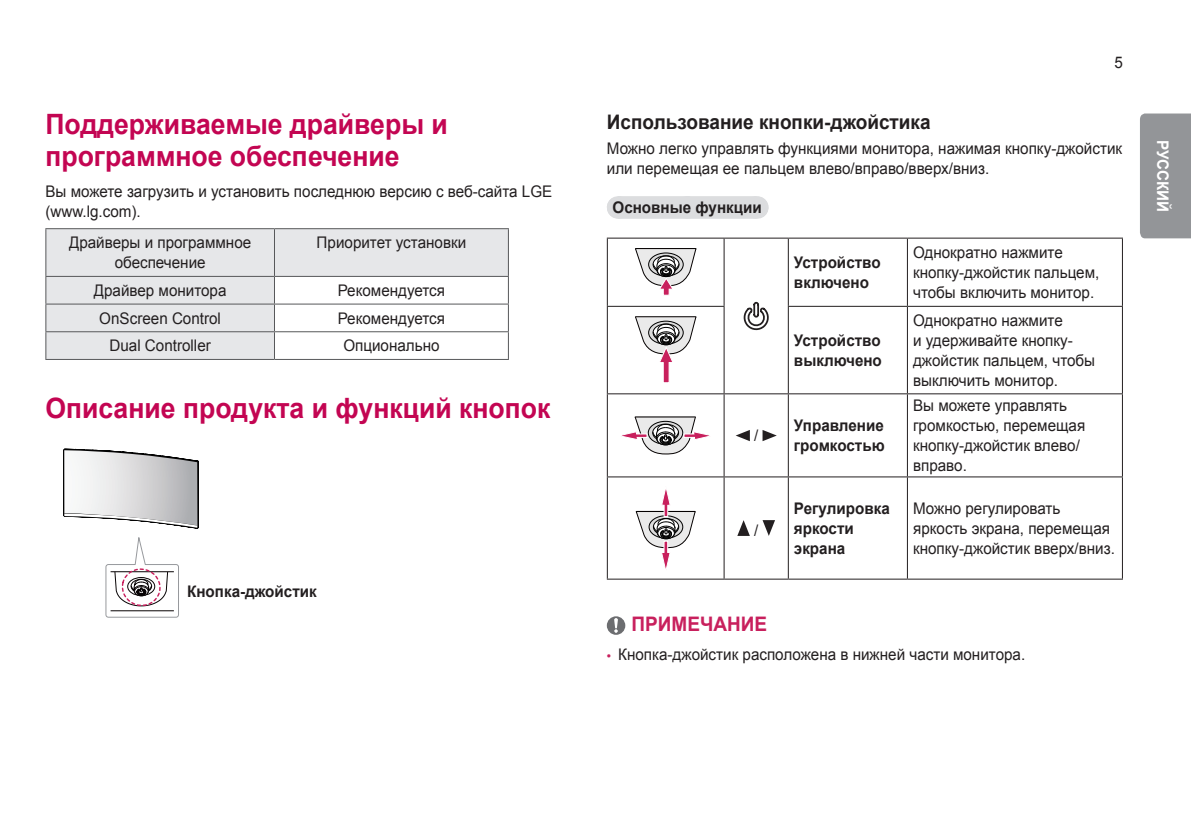
<style>
.page{position:relative;width:1191px;height:840px;background:#fff}
.page>*{position:absolute;margin:0;border:0;box-sizing:border-box;transform-origin:0 0}
.Title2{font:700 28px "Arial";color:#c30552;scale:.95 1}
.Title3{font:700 20px "Arial";color:#231f20;scale:.95 1}
.Warning{font:700 20px "Arial";color:#c8205d;scale:.95 1}
.Body{font:16px/20px "Arial";color:#231f20;scale:.95 1}
.Body_Center{font:16px/20px "Arial";color:#231f20;text-align:center;scale:.95 1}
.Body_Bold{font:700 16px/20px "Arial";color:#231f20;scale:.95 1}
.Title4{font:700 16px "Arial";color:#231f20;scale:.95 1}
.t1{font:700 16px "Arial";color:#fff;scale:.95 1}
.s1{font-family:"LG Smart";color:#c8205d}
</style>
<div class="page">
<div style="left:1140px;top:113px;width:51px;height:125px;background:#939598"></div>
<svg style="left:46px;top:229px;width:462px;height:130px;fill:#e6e7e9"></svg>
<hr style="left:45px;top:228px;width:229px;height:1px;background:#57585a">
<hr style="left:45px;top:229px;width:1px;height:47px;background:#57585a">
<hr style="left:274px;top:228px;width:235px;height:1px;background:#57585a">
<hr style="left:274px;top:229px;width:1px;height:47px;background:#57585a">
<hr style="left:508px;top:229px;width:1px;height:47px;background:#57585a">
<hr style="left:45px;top:276px;width:229px;height:1px;background:#57585a">
<hr style="left:274px;top:276px;width:235px;height:1px;background:#57585a">
<hr style="left:45px;top:303px;width:229px;height:1px;background:#57585a">
<hr style="left:274px;top:303px;width:235px;height:1px;background:#57585a">
<hr style="left:45px;top:331px;width:229px;height:1px;background:#57585a">
<svg style="left:45px;top:277px;width:1px;height:82px"></svg>
<hr style="left:274px;top:331px;width:235px;height:1px;background:#57585a">
<svg style="left:274px;top:277px;width:1px;height:82px"></svg>
<svg style="left:508px;top:277px;width:1px;height:82px"></svg>
<hr style="left:45px;top:359px;width:229px;height:1px;background:#57585a">
<hr style="left:274px;top:359px;width:235px;height:1px;background:#57585a">
<svg style="left:105px;top:537px;width:74px;height:80px"></svg>
<svg style="left:64px;top:449px;width:134px;height:79px"></svg>
<div style="left:618px;top:196px;width:138px;height:22px;background:#dcdddf"></div>
<svg style="left:756px;top:196px;width:1px;height:22px"></svg>
<hr style="left:607px;top:237px;width:117px;height:1px;background:#231f20">
<hr style="left:607px;top:238px;width:1px;height:67px;background:#231f20">
<hr style="left:724px;top:237px;width:64px;height:1px;background:#231f20">
<hr style="left:723px;top:238px;width:1px;height:67px;background:#231f20">
<hr style="left:788px;top:237px;width:119px;height:1px;background:#231f20">
<hr style="left:788px;top:238px;width:1px;height:67px;background:#231f20">
<hr style="left:907px;top:237px;width:216px;height:1px;background:#231f20">
<hr style="left:907px;top:238px;width:1px;height:67px;background:#231f20">
<hr style="left:1122px;top:238px;width:1px;height:67px;background:#231f20">
<hr style="left:607px;top:305px;width:117px;height:1px;background:#231f20">
<hr style="left:607px;top:306px;width:1px;height:87px;background:#231f20">
<hr style="left:723px;top:306px;width:1px;height:87px;background:#231f20">
<hr style="left:788px;top:305px;width:119px;height:1px;background:#231f20">
<hr style="left:788px;top:306px;width:1px;height:87px;background:#231f20">
<hr style="left:907px;top:305px;width:216px;height:1px;background:#231f20">
<hr style="left:907px;top:306px;width:1px;height:87px;background:#231f20">
<hr style="left:1122px;top:306px;width:1px;height:87px;background:#231f20">
<hr style="left:607px;top:393px;width:117px;height:1px;background:#231f20">
<hr style="left:607px;top:394px;width:1px;height:82px;background:#231f20">
<hr style="left:724px;top:393px;width:64px;height:1px;background:#231f20">
<hr style="left:723px;top:394px;width:1px;height:82px;background:#231f20">
<hr style="left:788px;top:393px;width:119px;height:1px;background:#231f20">
<hr style="left:788px;top:394px;width:1px;height:82px;background:#231f20">
<hr style="left:907px;top:393px;width:216px;height:1px;background:#231f20">
<hr style="left:907px;top:394px;width:1px;height:82px;background:#231f20">
<hr style="left:1122px;top:394px;width:1px;height:82px;background:#231f20">
<hr style="left:607px;top:476px;width:117px;height:1px;background:#231f20">
<hr style="left:607px;top:477px;width:1px;height:101px;background:#231f20">
<hr style="left:724px;top:476px;width:64px;height:1px;background:#231f20">
<hr style="left:723px;top:477px;width:1px;height:101px;background:#231f20">
<hr style="left:788px;top:476px;width:119px;height:1px;background:#231f20">
<hr style="left:788px;top:477px;width:1px;height:101px;background:#231f20">
<hr style="left:907px;top:476px;width:216px;height:1px;background:#231f20">
<hr style="left:907px;top:477px;width:1px;height:101px;background:#231f20">
<hr style="left:1122px;top:477px;width:1px;height:101px;background:#231f20">
<hr style="left:607px;top:578px;width:117px;height:1px;background:#231f20">
<hr style="left:724px;top:578px;width:64px;height:1px;background:#231f20">
<hr style="left:788px;top:578px;width:119px;height:1px;background:#231f20">
<hr style="left:907px;top:578px;width:216px;height:1px;background:#231f20">
<svg style="left:635px;top:248px;width:61px;height:47px"></svg>
<svg style="left:743px;top:302px;width:25px;height:28px"></svg>
<svg style="left:635px;top:316px;width:61px;height:67px"></svg>
<svg style="left:621px;top:416px;width:89px;height:38px"></svg>
<svg style="left:735px;top:430px;width:15px;height:11px"></svg>
<svg style="left:762px;top:430px;width:14px;height:11px"></svg>
<svg style="left:635px;top:489px;width:61px;height:81px"></svg>
<svg style="left:737px;top:520px;width:13px;height:15px"></svg>
<svg style="left:762px;top:520px;width:13px;height:15px"></svg>
<svg style="left:607px;top:616px;width:18px;height:18px"></svg>
<p class="Body" style="left:1114px;top:53px;width:10px">5</p>
<p class="Title2" style="left:45px;top:105px;width:425px">Поддерживаемые драйверы и</p>
<p class="Title2" style="left:45px;top:137px;width:374px">программное обеспечение</p>
<p class="Body" style="left:45px;top:182px;width:535px">Вы можете загрузить и установить последнюю версию с веб-сайта LGE (www.lg.com).</p>
<p class="Body_Center" style="left:69px;top:233px;width:193px">Драйверы и программное обеспечение</p>
<p class="Body_Center" style="left:317px;top:233px;width:159px">Приоритет установки</p>
<p class="Body_Center" style="left:94px;top:280px;width:141px">Драйвер монитора</p>
<p class="Body_Center" style="left:338px;top:280px;width:115px">Рекомендуется</p>
<p class="Body_Center" style="left:99px;top:308px;width:130px">OnScreen Control</p>
<p class="Body_Center" style="left:338px;top:308px;width:115px">Рекомендуется</p>
<p class="Body_Center" style="left:109px;top:336px;width:108px">Dual Controller</p>
<p class="Body_Center" style="left:343px;top:336px;width:103px">Oпционально</p>
<p class="Title3" style="left:607px;top:108px;width:342px">Использование кнопки-джойстика</p>
<p class="Body" style="left:607px;top:139px;width:544px">Можно легко управлять функциями монитора, нажимая кнопку-джойстик или перемещая ее пальцем влево/вправо/вверх/вниз.</p>
<p class="Title4" style="left:612px;top:196px;width:159px">Основные функции</p>
<p class="Body_Bold" style="left:794px;top:253px;width:93px">Устройство включено</p>
<p class="Body" style="left:913px;top:242px;width:198px">Однократно нажмите кнопку-джойстик пальцем, чтобы включить монитор.</p>
<p class="Body_Bold" style="left:794px;top:330px;width:94px">Устройство выключено</p>
<p class="Body" style="left:913px;top:310px;width:193px">Однократно нажмите<br>и удерживайте кнопку&shy;джойстик пальцем, чтобы выключить монитор.</p>
<p class="t1" style="left:1173px;top:140px;width:78px;rotate:90deg">РУССКИЙ</p>
<p class="Title2" style="left:45px;top:389px;width:533px">Описание продукта и функций кнопок</p>
<p class="Body_Center" style="left:754px;top:425px;width:6px">/</p>
<p class="Body_Bold" style="left:794px;top:416px;width:97px">Управление громкостью</p>
<p class="Body" style="left:913px;top:395px;width:183px">Вы можете управлять громкостью, перемещая кнопку-джойстик влево/ вправо.</p>
<p class="Body_Center" style="left:754px;top:520px;width:6px">/</p>
<p class="Body_Bold" style="left:794px;top:498px;width:102px">Регулировка яркости экрана</p>
<p class="Body" style="left:913px;top:498px;width:214px">Можно регулировать яркость экрана, перемещая кнопку-джойстик вверх/вниз.</p>
<p class="Body_Bold" style="left:187px;top:581px;width:138px">Кнопка-джойстик</p>
<p class="Warning" style="left:631px;top:610px;width:144px">ПРИМЕЧАНИЕ</p>
<p class="Body" style="left:607px;top:644px;width:442px"><span class="s1">•</span> Кнопка-джойстик расположена в нижней части монитора.</p>
</div>
